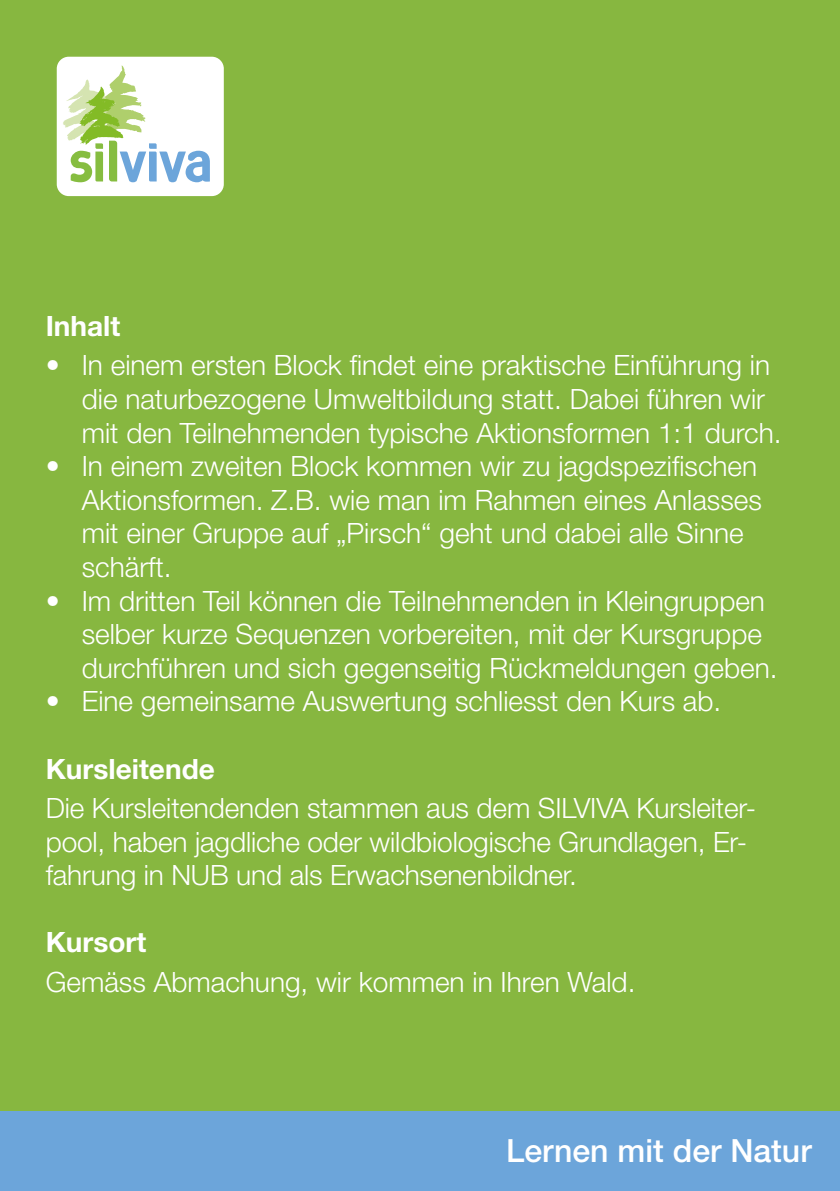
<style>
.page{position:relative;width:840px;height:1191px;background:#fff}
.page>*{position:absolute;margin:0;border:0;box-sizing:border-box;transform-origin:0 0}
.t1{font:500 32px "Helvetica Neue LT Std";color:#fff}
.t2{font:300 28px/33.6px "Helvetica Neue LT Std";color:#fff}
.t3{font:700 28px "Helvetica Neue LT Std";color:#fff}
</style>
<div class="page">
<div style="left:0;top:0;width:839px;height:1150px;background:#87b740"></div>
<div style="left:57px;top:57px;width:167px;height:139px;background:#fff;border-radius:12px"></div>
<svg style="left:63px;top:66px;width:147px;height:116px"></svg>
<div style="left:0;top:1111px;width:839px;height:80px;background:#6ca5da"></div>
<p class="t3" style="left:46px;top:309px;width:76px">Inhalt</p>
<p class="t2" style="left:82px;top:348px;width:701px;text-indent:-36px">• In einem ersten Block findet eine praktische Einführung in die naturbezogene Umweltbildung statt. Dabei führen wir mit den Teilnehmenden typische Aktionsformen 1:1 durch.</p>
<p class="t2" style="left:82px;top:449px;width:681px;text-indent:-36px">• In einem zweiten Block kommen wir zu jagdspezifischen Aktionsformen. Z.B. wie man im Rahmen eines Anlasses mit einer Gruppe auf „Pirsch“ geht und dabei alle Sinne schärft.</p>
<p class="t2" style="left:82px;top:583px;width:697px;text-indent:-36px">• Im dritten Teil können die Teilnehmenden in Kleingruppen selber kurze Sequenzen vorbereiten, mit der Kursgruppe durchführen und sich gegenseitig Rückmeldungen geben.</p>
<p class="t2" style="left:46px;top:684px;width:676px">• Eine gemeinsame Auswertung schliesst den Kurs ab.</p>
<p class="t3" style="left:46px;top:751px;width:170px">Kursleitende</p>
<p class="t2" style="left:46px;top:790px;width:711px">Die Kursleitendenden stammen aus dem SILVIVA Kursleiter&shy;pool, haben jagdliche oder wildbiologische Grundlagen, Er&shy;fahrung in NUB und als Erwachsenenbildner.</p>
<p class="t3" style="left:46px;top:925px;width:102px">Kursort</p>
<p class="t2" style="left:46px;top:964px;width:591px">Gemäss Abmachung, wir kommen in Ihren Wald.</p>
<p class="t1" style="left:505px;top:1131px;width:307px">Lernen mit der Natur</p>
</div>
